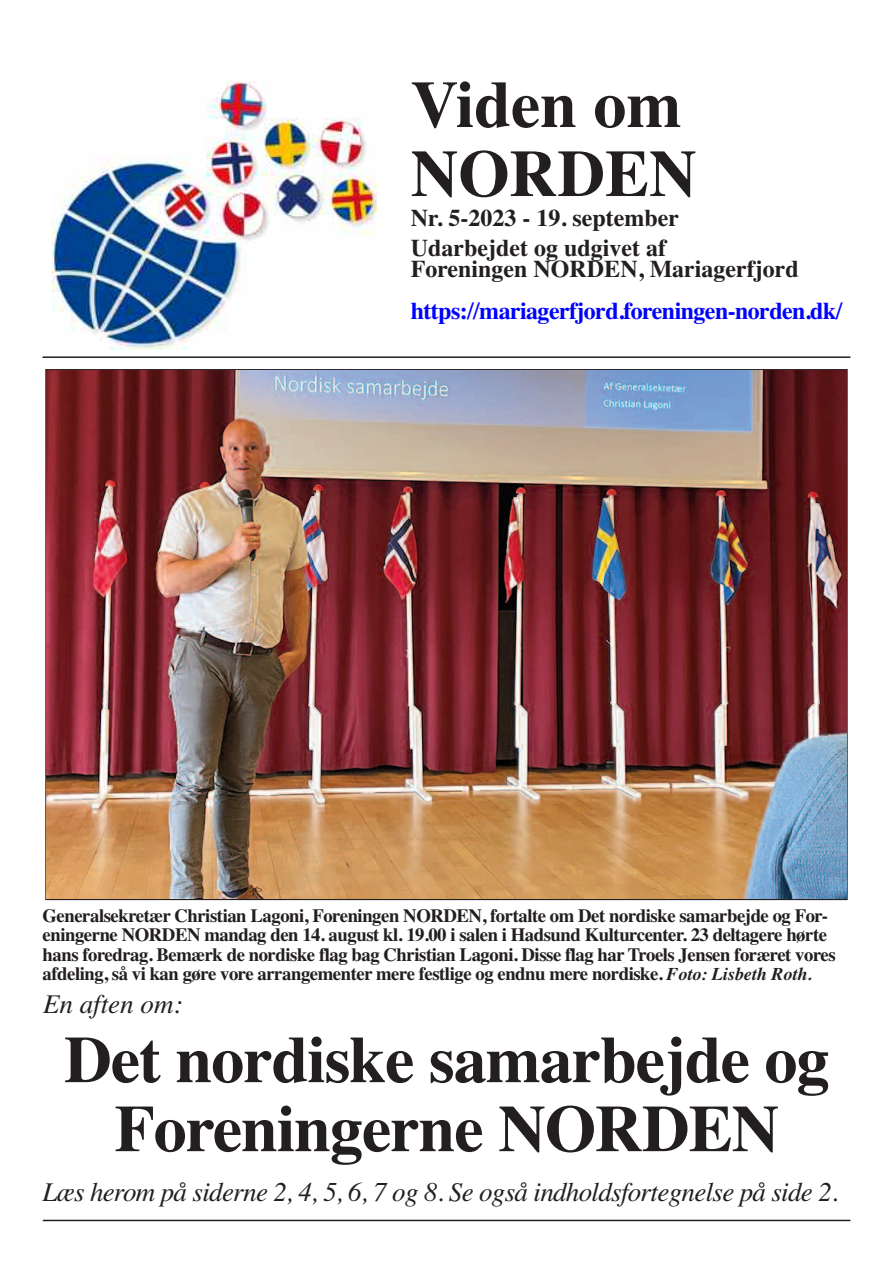
<style>
.page{position:relative;width:893px;height:1263px;background:#fff}
.page>*{position:absolute;margin:0;border:0;box-sizing:border-box;transform-origin:0 0}
.t1{font:700 66px/69px "Times";letter-spacing:-.015em;color:#231f20}
.t2{font:italic 27px "Times";letter-spacing:-.025em;color:#231f20}
.t3{font:italic 27px "Times";color:#231f20}
.t4{font:700 24px/30px "Times";color:#231f20}
.t5{font:700 24px "Times";letter-spacing:-.025em;color:#00f}
.t6{font:700 18.75px/19.5px "Times";letter-spacing:-.025em;color:#231f20}
.s1{font-style:italic;font-size:18px}
</style>
<div class="page">
<hr style="left:43px;top:356px;width:807px;height:2px;background:#231f20">
<hr style="left:43px;top:1220px;width:807px;height:1px;background:#231f20">
<img style="left:53px;top:82px;width:323px;height:268px">
<img style="left:47px;top:371px;width:799px;height:527px">
<h1 class="t1" style="left:411px;top:70px;width:287px">Viden om<br>NORDEN</h1>
<p class="t4" style="left:411px;top:203px;width:270px">Nr. 5-2023 - 19. september<br>Udarbejdet og udgivet af</p>
<p class="t4" style="left:411px;top:254px;width:390px">Foreningen NORDEN, Mariagerfjord</p>
<p class="t5" style="left:411px;top:297px;width:433px">https://mariagerfjord.foreningen-norden.dk/</p>
<p class="t6" style="left:43px;top:905px;width:795px">Generalsekretær Christian Lagoni, Foreningen NORDEN, fortalte om Det nordiske samarbejde og For&shy;eningerne NORDEN mandag den 14. august kl. 19.00 i salen i Hadsund Kulturcenter. 23 deltagere hørte hans foredrag. Bemærk de nordiske flag bag Christian Lagoni. Disse flag har Troels Jensen foræret vores afdeling, så vi kan gøre vore arrangementer mere festlige og endnu mere nordiske. <span class="s1">Foto: Lisbeth Roth.</span></p>
<h2 class="t3" style="left:43px;top:988px;width:141px">En aften om:</h2>
<h1 class="t1" style="left:64px;top:1025px;width:767px;text-align:center">Det nordiske samarbejde og<br>Foreningerne NORDEN</h1>
<h2 class="t2" style="left:43px;top:1175px;width:797px">Læs herom på siderne 2, 4, 5, 6, 7 og 8. Se også indholdsfortegnelse på side 2.</h2>
</div>
